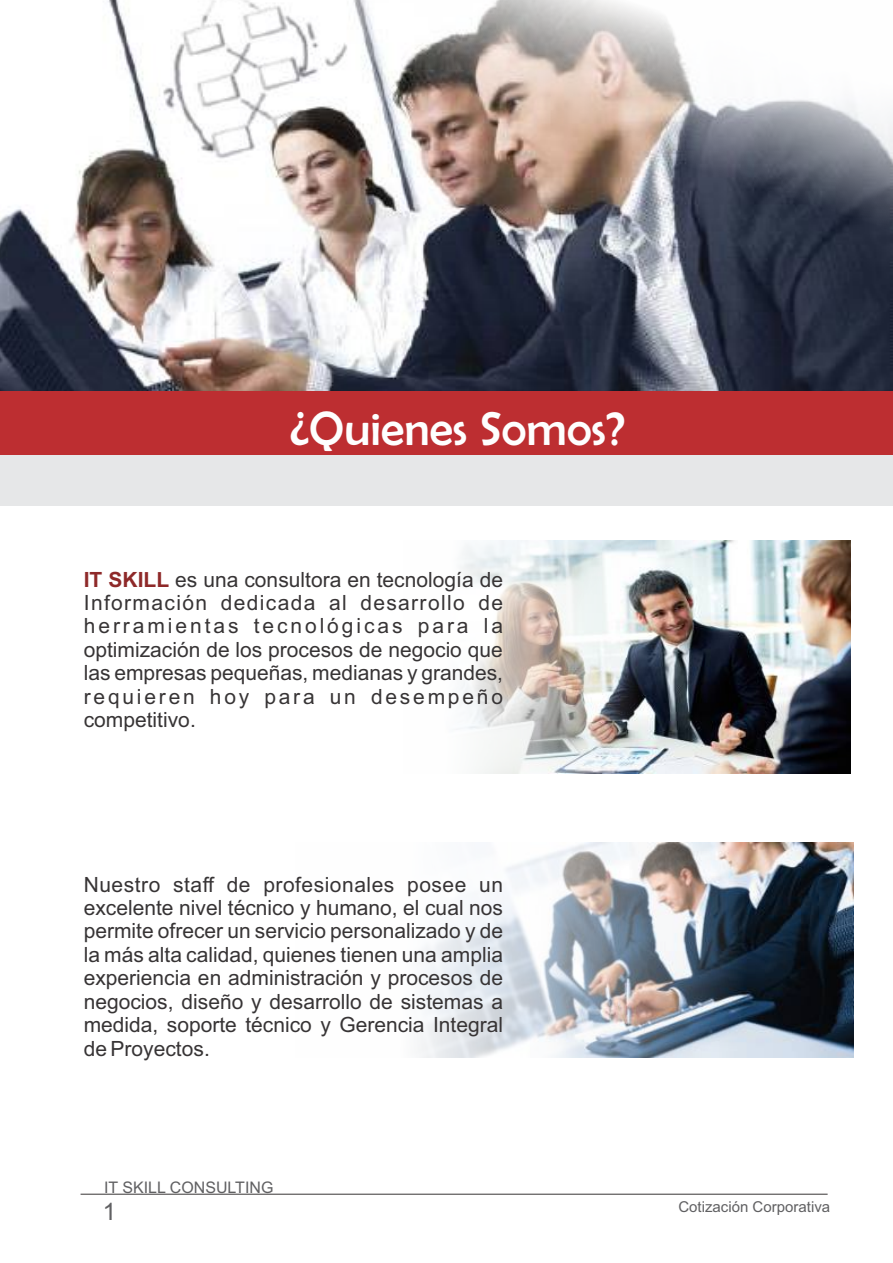
<style>
.page{position:relative;width:893px;height:1263px;background:#fff}
.page>*{position:absolute;margin:0;border:0;box-sizing:border-box;transform-origin:0 0}
.t1{font:48.15px "Berlin Sans FB";color:#fefefe}
.t2{font:24px "Arial";color:#606062}
.t3{font:21px/23.4px "Arial";color:#373435;text-align:justify}
.t4{font:15.9px "Arial";color:#606062}
.t5{font:15px "Arial";color:#606062}
.s1{font-weight:700;color:#8e2929}
</style>
<div class="page">
<img style="left:418px;top:843px;width:435px;height:214px">
<img style="left:0;top:0;width:893px;height:391px">
<hr style="left:81px;top:1194px;width:747px;height:1px;background:#373435">
<div style="left:0;top:391px;width:893px;height:114px;background:#bd2e31"></div>
<div style="left:0;top:455px;width:893px;height:50px;background:#e6e7e8"></div>
<img style="left:460px;top:540px;width:390px;height:234px">
<h1 class="t1" style="left:290px;top:402px;width:337px">¿Quienes Somos?</h1>
<p class="t3" style="left:84px;top:569px;width:421px"><span class="s1">IT SKILL</span> es una consultora en tecnología de Información dedicada al desarrollo de herramientas tecnológicas para la optimización de los procesos de negocio que las empresas pequeñas, medianas y grandes, requieren hoy para un desempeño competitivo.</p>
<p class="t3" style="left:84px;top:874px;width:421px">Nuestro staff de profesionales posee un excelente nivel técnico y humano, el cual nos permite ofrecer un servicio personalizado y de la más alta calidad, quienes tienen una amplia experiencia en administración y procesos de negocios, diseño y desarrollo de sistemas a medida, soporte técnico y Gerencia Integral de Proyectos.</p>
<p class="t4" style="left:104px;top:1181px;width:171px">IT SKILL CONSULTING</p>
<p class="t2" style="left:103px;top:1203px;width:15px">1</p>
<p class="t5" style="left:678px;top:1200px;width:153px">Cotización Corporativa</p>
</div>
